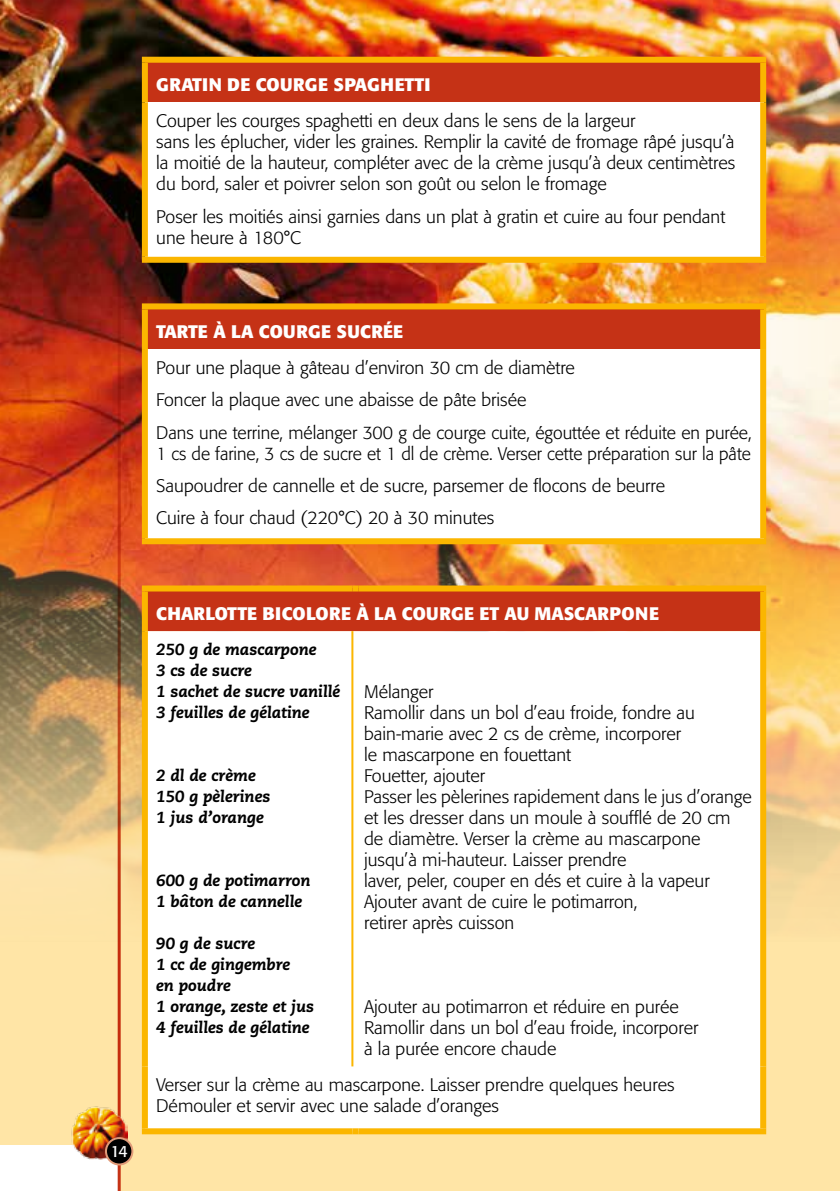
<style>
.page{position:relative;width:840px;height:1191px;background:#fff}
.page>*{position:absolute;margin:0;border:0;box-sizing:border-box;transform-origin:0 0}
.t1{font:300 18px/21px "Formata";color:#000}
.t2{font:700 18px "Formata";letter-spacing:.02em;color:#fff}
.t3{font:700 18px "Formata";color:#fff}
.t4{font:italic 800 16px/21px "Caecilia";color:#000}
.t5{font:16px "Formata";color:#fff}
</style>
<div class="page">
<div style="left:0;top:0;width:839px;height:1191px;background:#ffe5a6"></div>
<img style="left:0;top:0;width:839px;height:941px">
<div style="left:0;top:1145px;width:119px;height:46px;background:#fff"></div>
<div style="left:145px;top:588px;width:617px;height:43px;background:#c53216"></div>
<div style="left:148px;top:631px;width:611px;height:497px;background:#fff"></div>
<div style="left:142px;top:585px;width:210px;height:6px;background:#fbb600"></div>
<div style="left:142px;top:591px;width:6px;height:40px;background:#fbb600"></div>
<svg style="left:352px;top:585px;width:6px;height:6px"></svg>
<div style="left:358px;top:585px;width:407px;height:6px;background:#fbb600"></div>
<svg style="left:759px;top:591px;width:6px;height:40px"></svg>
<div style="left:142px;top:631px;width:6px;height:435px;background:#fbb600"></div>
<svg style="left:759px;top:631px;width:6px;height:435px;background:#fbc433"></svg>
<div style="left:142px;top:1066px;width:6px;height:62px;background:#fbb600"></div>
<svg style="left:759px;top:1066px;width:6px;height:62px"></svg>
<div style="left:142px;top:1128px;width:210px;height:6px;background:#fbb600"></div>
<svg style="left:352px;top:1128px;width:6px;height:6px"></svg>
<div style="left:358px;top:1128px;width:407px;height:6px;background:#fbb600"></div>
<hr style="left:351px;top:631px;width:2px;height:435px;background:#fbb600">
<div style="left:145px;top:60px;width:617px;height:42px;background:#c53216"></div>
<div style="left:145px;top:102px;width:617px;height:158px;background:#fff"></div>
<div style="left:142px;top:57px;width:623px;height:6px;background:#fbb600"></div>
<div style="left:142px;top:63px;width:6px;height:39px;background:#fbb600"></div>
<div style="left:142px;top:102px;width:6px;height:155px;background:#fbb600"></div>
<div style="left:142px;top:257px;width:623px;height:6px;background:#fbb600"></div>
<svg style="left:760px;top:63px;width:5px;height:39px"></svg>
<svg style="left:759px;top:102px;width:6px;height:155px"></svg>
<div style="left:145px;top:306px;width:617px;height:43px;background:#c53216"></div>
<div style="left:145px;top:349px;width:617px;height:192px;background:#fff"></div>
<div style="left:142px;top:303px;width:623px;height:6px;background:#fbb600"></div>
<div style="left:142px;top:309px;width:6px;height:40px;background:#fbb600"></div>
<div style="left:142px;top:349px;width:6px;height:189px;background:#fbb600"></div>
<div style="left:142px;top:538px;width:623px;height:6px;background:#fbb600"></div>
<svg style="left:759px;top:309px;width:6px;height:40px"></svg>
<svg style="left:760px;top:349px;width:5px;height:189px"></svg>
<hr style="left:118px;top:152px;width:3px;height:1039px;background:#fff">
<img style="left:71px;top:1106px;width:56px;height:53px">
<div style="left:106px;top:1138px;width:26px;height:26px;background:#000;border-radius:50%"></div>
<div style="left:105px;top:1137px;width:28px;height:28px;border:2px solid #e19b79;border-radius:50%"></div>
<p class="t2" style="left:156px;top:73px;width:275px">GRATIN DE COURGE SPAGHETTI</p>
<p class="t1" style="left:156px;top:110px;width:580px">Couper les courges spaghetti en deux dans le sens de la largeur<br>sans les éplucher, vider les graines. Remplir la cavité de fromage râpé jusqu’à la moitié de la hauteur, compléter avec de la crème jusqu’à deux centimètres du bord, saler et poivrer selon son goût ou selon le fromage</p>
<p class="t1" style="left:156px;top:206px;width:570px">Poser les moitiés ainsi garnies dans un plat à gratin et cuire au four pendant une heure à 180°C</p>
<p class="t3" style="left:156px;top:320px;width:248px">TARTE À LA COURGE SUCRÉE</p>
<p class="t1" style="left:156px;top:351px;width:596px;line-height:32.4px">Pour une plaque à gâteau d’environ 30 cm de diamètre<br>Foncer la plaque avec une abaisse de pâte brisée<br>Dans une terrine, mélanger 300 g de courge cuite, égouttée et réduite en purée,</p>
<p class="t1" style="left:156px;top:437px;width:595px;line-height:32.4px">1 cs de farine, 3 cs de sucre et 1 dl de crème. Verser cette préparation sur la pâte<br>Saupoudrer de cannelle et de sucre, parsemer de flocons de beurre<br>Cuire à four chaud (220°C) 20 à 30 minutes</p>
<p class="t5" style="left:110px;top:1141px;width:19px">14</p>
<p class="t2" style="left:156px;top:602px;width:504px">CHARLOTTE BICOLORE À LA COURGE ET AU MASCARPONE</p>
<p class="t4" style="left:156px;top:639px;width:185px">250 g de mascarpone<br>3 cs de sucre<br>1 sachet de sucre vanillé<br>3 feuilles de gélatine</p>
<p class="t1" style="left:364px;top:681px;width:389px">Mélanger<br>Ramollir dans un bol d’eau froide, fondre au bain-marie avec 2 cs de crème, incorporer<br>le mascarpone en fouettant<br>Fouetter, ajouter<br>Passer les pèlerines rapidement dans le jus d’orange et les dresser dans un moule à soufflé de 20 cm de diamètre. Verser la crème au mascarpone jusqu’à mi-hauteur. Laisser prendre<br>laver, peler, couper en dés et cuire à la vapeur Ajouter avant de cuire le potimarron,<br>retirer après cuisson</p>
<p class="t4" style="left:156px;top:765px;width:116px">2 dl de crème<br>150 g pèlerines<br>1 jus d’orange</p>
<p class="t4" style="left:156px;top:870px;width:156px">600 g de potimarron<br>1 bâton de cannelle</p>
<p class="t4" style="left:156px;top:933px;width:159px">90 g de sucre<br>1 cc de gingembre<br>en poudre<br>1 orange, zeste et jus<br>4 feuilles de gélatine</p>
<p class="t1" style="left:364px;top:996px;width:335px">Ajouter au potimarron et réduire en purée<br>Ramollir dans un bol d’eau froide, incorporer à la purée encore chaude</p>
<p class="t1" style="left:156px;top:1074px;width:519px">Verser sur la crème au mascarpone. Laisser prendre quelques heures<br>Démouler et servir avec une salade d’oranges</p>
</div>
